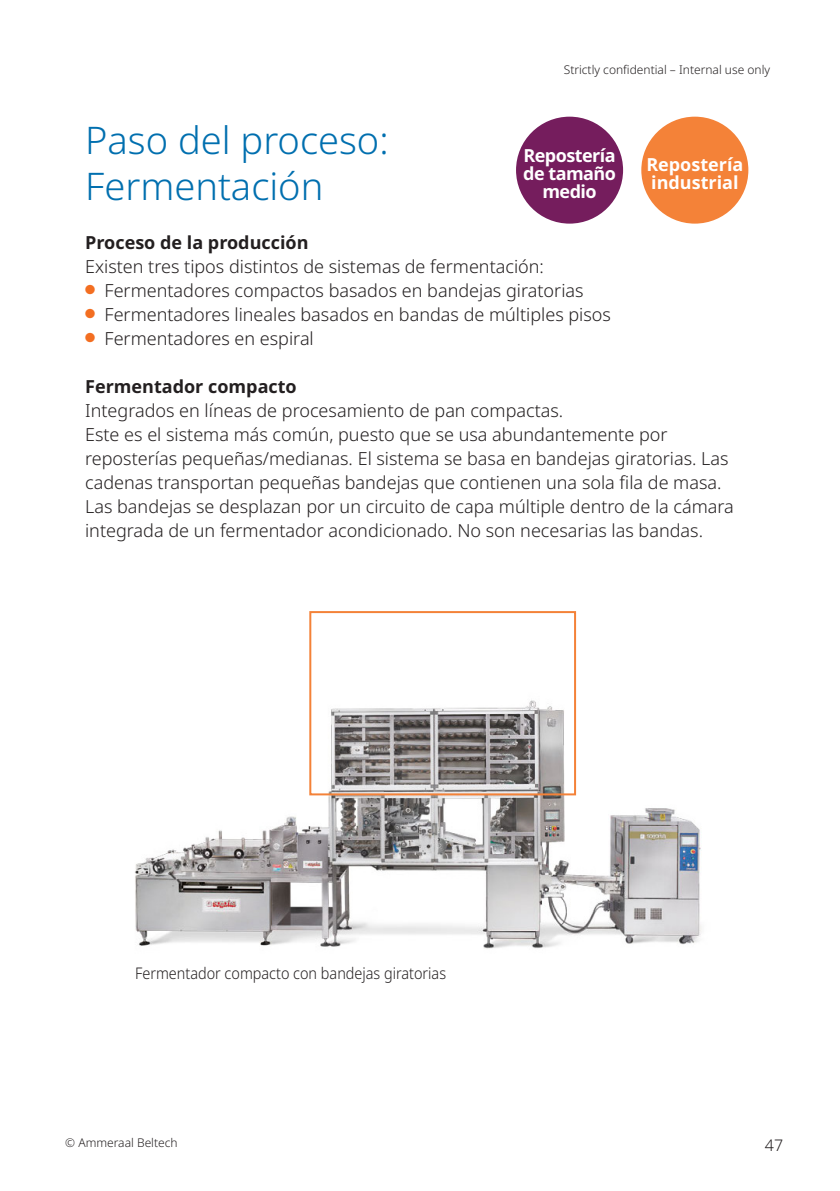
<style>
.page{position:relative;width:840px;height:1191px;background:#fff}
.page>*{position:absolute;margin:0;border:0;box-sizing:border-box;transform-origin:0 0}
.t1{font:300 38px "Noto Sans";color:#006faf}
.t2{font:300 18px/24px "Noto Sans";color:#231f20}
.t3{font:700 18px "Noto Sans";color:#231f20}
.t4{font:700 18px/18px "Noto Sans";letter-spacing:-.03em;color:#fff;text-align:center}
.t5{font:700 18px "Noto Sans";color:#fff}
.t6{font:300 16px "Noto Sans";color:#231f20;scale:.9 1}
.t7{font:300 16px "Noto Sans";color:#231f20}
.t8{font:300 12px "Noto Sans";color:#231f20}
</style>
<div class="page">
<img style="left:135px;top:688px;width:567px;height:261px">
<div style="left:309px;top:611px;width:266px;height:184px;border:2px solid #f48238"></div>
<div style="left:514px;top:115px;width:110px;height:110px;background:#751d5d;border-radius:50%"></div>
<div style="left:512px;top:113px;width:114px;height:114px;border:3px solid #fff;border-radius:50%"></div>
<div style="left:639px;top:115px;width:110px;height:110px;background:#f48238;border-radius:50%"></div>
<div style="left:637px;top:113px;width:114px;height:114px;border:3px solid #fff;border-radius:50%"></div>
<p class="t8" style="left:563px;top:61px;width:208px">Strictly confidential – Internal use only</p>
<p class="t1" style="left:85px;top:114px;width:305px">Paso del proceso:</p>
<p class="t1" style="left:85px;top:159px;width:240px">Fermentación</p>
<p class="t3" style="left:85px;top:229px;width:225px">Proceso de la producción</p>
<p class="t2" style="left:85px;top:254px;width:460px">Existen tres tipos distintos de sistemas de fermentación:</p>
<p class="t2" style="left:85px;top:278px;width:499px"><sup>4</sup> Fermentadores compactos basados en bandejas giratorias</p>
<p class="t2" style="left:85px;top:302px;width:527px"><sup>4</sup> Fermentadores lineales basados en bandas de múltiples pisos</p>
<p class="t2" style="left:85px;top:326px;width:230px"><sup>4</sup> Fermentadores en espiral</p>
<p class="t3" style="left:85px;top:373px;width:213px">Fermentador compacto</p>
<p class="t2" style="left:85px;top:398px;width:479px">Integrados en líneas de procesamiento de pan compactas.</p>
<p class="t2" style="left:85px;top:422px;width:650px">Este es el sistema más común, puesto que se usa abundantemente por reposterías pequeñas/medianas. El sistema se basa en bandejas giratorias. Las cadenas transportan pequeñas bandejas que contienen una sola fila de masa.<br>Las bandejas se desplazan por un circuito de capa múltiple dentro de la cámara</p>
<p class="t2" style="left:85px;top:518px;width:619px">integrada de un fermentador acondicionado. No son necesarias las bandas.</p>
<p class="t4" style="left:523px;top:147px;width:94px">Repostería</p>
<p class="t4" style="left:523px;top:165px;width:94px">de tamaño medio</p>
<p class="t5" style="left:646px;top:151px;width:98px">Repostería</p>
<p class="t5" style="left:650px;top:169px;width:89px">industrial</p>
<p class="t6" style="left:135px;top:961px;width:347px">Fermentador compacto con bandejas giratorias</p>
<p class="t8" style="left:65px;top:1134px;width:114px">© Ammeraal Beltech</p>
<p class="t7" style="left:764px;top:1134px;width:20px">47</p>
</div>
